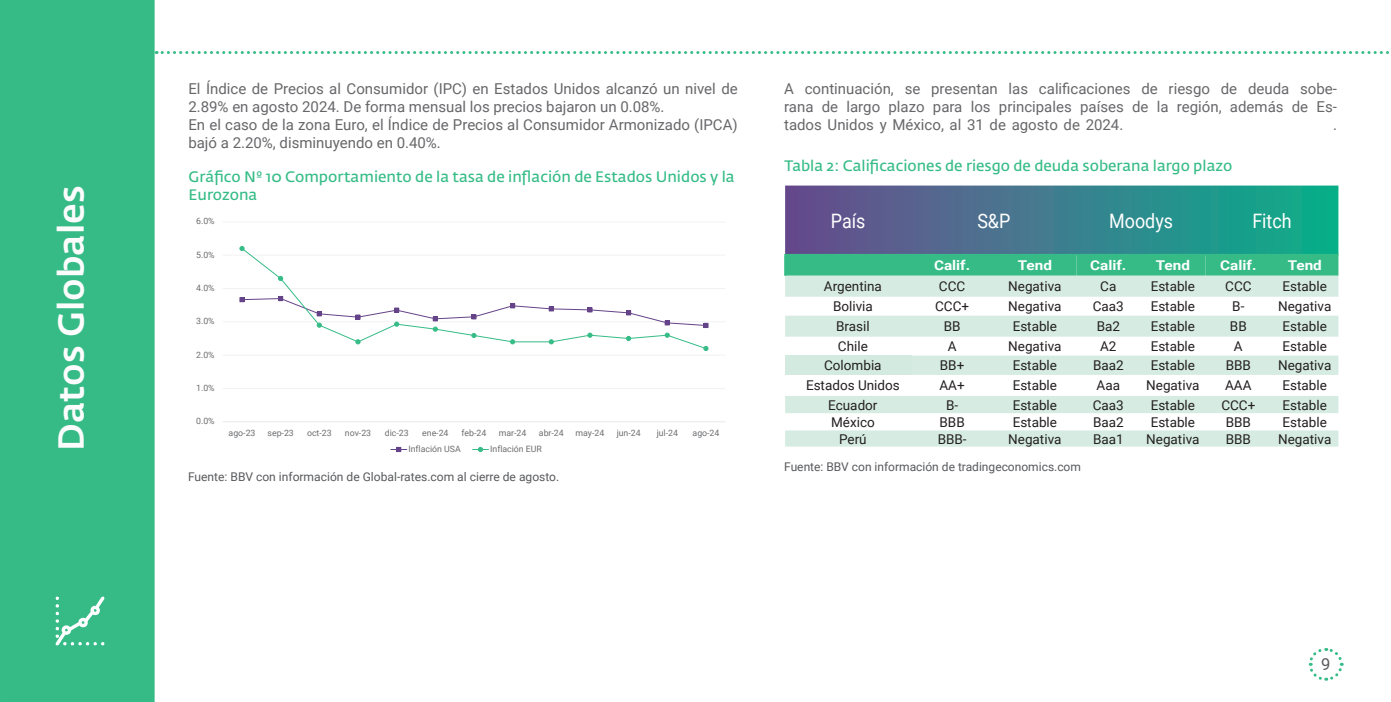
<style>
.page{position:relative;width:1391px;height:702px;background:#fff}
.page>*{position:absolute;margin:0;border:0;box-sizing:border-box;transform-origin:0 0}
.t1{font:500 35.85px "Fedra Sans Std";color:#fcfcfc}
.t2{font:19.95px "Roboto";color:#fff;scale:.9 1}
.t3{font:16.5px "Roboto";color:#58595c}
.t4{font:15px/18px "Roboto";color:#67676a}
.t5{font:15px/18px "Fedra Sans Std";color:#36bc87}
.t6{font:13.5px "Roboto";color:#231f20}
.t7{font:700 13.5px "Roboto";color:#fff;scale:1.13 1}
.t8{font:12px "Roboto";color:#58595c}
.t9{font:8.7px "Roboto";letter-spacing:-.005em;color:#6d6e71}
</style>
<div class="page">
<div style="left:1px;top:1px;width:153px;height:700px;background:#36bb87"></div>
<div style="left:0;top:0;width:155px;height:702px;border:2px solid #36bc87"></div>
<img style="left:55px;top:596px;width:50px;height:50px">
<svg style="left:785px;top:185px;width:553px;height:91px;background:#3b8c8c"></svg>
<svg style="left:785px;top:276px;width:553px;height:170px;fill:#d6ece3"></svg>
<div style="left:785px;top:336px;width:126px;height:19px;background:#fff"></div>
<div style="left:785px;top:355px;width:126px;height:20px;background:#d2eae0"></div>
<hr style="left:784px;top:254px;width:127px;height:1px;background:#36bc87">
<hr style="left:911px;top:254px;width:82px;height:1px;background:#36bc87">
<hr style="left:993px;top:254px;width:83px;height:1px;background:#36bc87">
<hr style="left:1076px;top:254px;width:64px;height:1px;background:#36bc87">
<hr style="left:1140px;top:254px;width:65px;height:1px;background:#36bc87">
<hr style="left:1205px;top:254px;width:66px;height:1px;background:#36bc87">
<hr style="left:1271px;top:254px;width:67px;height:1px;background:#36bc87">
<hr style="left:784px;top:255px;width:2px;height:21px;background:#36bc87">
<svg style="left:156px;top:51px;width:1233px;height:3px"></svg>
<svg style="left:1308px;top:648px;width:36px;height:33px"></svg>
<hr style="left:223px;top:388px;width:502px;height:1px;background:#f2f2f2">
<hr style="left:223px;top:355px;width:502px;height:1px;background:#f2f2f2">
<hr style="left:223px;top:321px;width:502px;height:1px;background:#f2f2f2">
<hr style="left:223px;top:288px;width:502px;height:1px;background:#f2f2f2">
<hr style="left:223px;top:255px;width:502px;height:1px;background:#f2f2f2">
<hr style="left:223px;top:221px;width:502px;height:1px;background:#f2f2f2">
<hr style="left:223px;top:421px;width:502px;height:1px;background:#e9e9ea">
<svg style="left:240px;top:246px;width:4px;height:5px"></svg>
<svg style="left:278px;top:276px;width:5px;height:5px"></svg>
<svg style="left:239px;top:296px;width:469px;height:55px"></svg>
<svg style="left:391px;top:447px;width:16px;height:5px"></svg>
<svg style="left:472px;top:447px;width:16px;height:5px"></svg>
<p class="t1" style="left:49px;top:451px;width:267px;rotate:-90deg">Datos Globales</p>
<p class="t4" style="left:188px;top:79px;width:551px">El Índice de Precios al Consumidor (IPC) en Estados Unidos alcanzó un nivel de<br>2.89% en agosto 2024. De forma mensual los precios bajaron un 0.08%.</p>
<p class="t4" style="left:188px;top:115px;width:551px">En el caso de la zona Euro, el Índice de Precios al Consumidor Armonizado (IPCA) bajó a 2.20%, disminuyendo en 0.40%.</p>
<p class="t5" style="left:189px;top:168px;width:547px">Gráfico Nº 10 Comportamiento de la tasa de inflación de Estados Unidos y la<br>Eurozona</p>
<p class="t9" style="left:196px;top:215px;width:20px">6.0%</p>
<p class="t9" style="left:196px;top:248px;width:20px">5.0%</p>
<p class="t9" style="left:196px;top:282px;width:20px">4.0%</p>
<p class="t9" style="left:196px;top:315px;width:20px">3.0%</p>
<p class="t9" style="left:196px;top:348px;width:20px">2.0%</p>
<p class="t9" style="left:196px;top:382px;width:20px">1.0%</p>
<p class="t9" style="left:196px;top:415px;width:20px">0.0%</p>
<p class="t9" style="left:229px;top:426px;width:28px">ago-23</p>
<p class="t9" style="left:267px;top:426px;width:28px">sep-23</p>
<p class="t9" style="left:307px;top:426px;width:26px">oct-23</p>
<p class="t9" style="left:345px;top:426px;width:28px">nov-23</p>
<p class="t9" style="left:385px;top:426px;width:25px">dic-23</p>
<p class="t9" style="left:422px;top:426px;width:28px">ene-24</p>
<p class="t9" style="left:461px;top:426px;width:26px">feb-24</p>
<p class="t9" style="left:499px;top:426px;width:29px">mar-24</p>
<p class="t9" style="left:539px;top:426px;width:26px">abr-24</p>
<p class="t9" style="left:575px;top:426px;width:30px">may-24</p>
<p class="t9" style="left:616px;top:426px;width:25px">jun-24</p>
<p class="t9" style="left:656px;top:426px;width:23px">jul-24</p>
<p class="t9" style="left:692px;top:426px;width:28px">ago-24</p>
<p class="t9" style="left:408px;top:443px;width:54px">Inflación USA</p>
<p class="t9" style="left:490px;top:443px;width:53px">Inflación EUR</p>
<p class="t8" style="left:188px;top:468px;width:373px">Fuente: BBV con información de Global-rates.com al cierre de agosto.</p>
<p class="t4" style="left:784px;top:79px;width:554px;text-align:justify">A continuación, se presentan las calificaciones de riesgo de deuda sobe&shy;rana de largo plazo para los principales países de la región, además de Es&shy;tados Unidos y México, al 31 de agosto de 2024.</p>
<p class="t4" style="left:1333px;top:115px;width:5px">.</p>
<p class="t5" style="left:784px;top:156px;width:449px">Tabla 2: Calificaciones de riesgo de deuda soberana largo plazo</p>
<p class="t2" style="left:830px;top:206px;width:40px">País</p>
<p class="t2" style="left:977px;top:206px;width:38px">S&amp;P</p>
<p class="t2" style="left:1109px;top:206px;width:72px">Moodys</p>
<p class="t2" style="left:1252px;top:206px;width:45px">Fitch</p>
<p class="t7" style="left:934px;top:256px;width:33px">Calif.</p>
<p class="t7" style="left:1017px;top:256px;width:32px">Tend</p>
<p class="t7" style="left:1090px;top:256px;width:33px">Calif.</p>
<p class="t7" style="left:1155px;top:256px;width:32px">Tend</p>
<p class="t7" style="left:1220px;top:256px;width:33px">Calif.</p>
<p class="t7" style="left:1287px;top:256px;width:32px">Tend</p>
<p class="t6" style="left:824px;top:277px;width:59px">Argentina</p>
<p class="t6" style="left:939px;top:277px;width:28px">CCC</p>
<p class="t6" style="left:1008px;top:277px;width:55px">Negativa</p>
<p class="t6" style="left:1100px;top:277px;width:18px">Ca</p>
<p class="t6" style="left:1150px;top:277px;width:46px">Estable</p>
<p class="t6" style="left:1225px;top:277px;width:28px">CCC</p>
<p class="t6" style="left:1282px;top:277px;width:46px">Estable</p>
<p class="t6" style="left:833px;top:297px;width:41px">Bolivia</p>
<p class="t6" style="left:935px;top:297px;width:36px">CCC+</p>
<p class="t6" style="left:1008px;top:297px;width:55px">Negativa</p>
<p class="t6" style="left:1092px;top:297px;width:33px">Caa3</p>
<p class="t6" style="left:1150px;top:297px;width:46px">Estable</p>
<p class="t6" style="left:1232px;top:297px;width:14px">B-</p>
<p class="t6" style="left:1278px;top:297px;width:55px">Negativa</p>
<p class="t6" style="left:836px;top:317px;width:35px">Brasil</p>
<p class="t6" style="left:943px;top:317px;width:18px">BB</p>
<p class="t6" style="left:1012px;top:317px;width:46px">Estable</p>
<p class="t6" style="left:1096px;top:317px;width:25px">Ba2</p>
<p class="t6" style="left:1150px;top:317px;width:46px">Estable</p>
<p class="t6" style="left:1229px;top:317px;width:18px">BB</p>
<p class="t6" style="left:1282px;top:317px;width:46px">Estable</p>
<p class="t6" style="left:838px;top:337px;width:31px">Chile</p>
<p class="t6" style="left:947px;top:337px;width:10px">A</p>
<p class="t6" style="left:1008px;top:337px;width:55px">Negativa</p>
<p class="t6" style="left:1100px;top:337px;width:18px">A2</p>
<p class="t6" style="left:1150px;top:337px;width:46px">Estable</p>
<p class="t6" style="left:1233px;top:337px;width:10px">A</p>
<p class="t6" style="left:1282px;top:337px;width:46px">Estable</p>
<p class="t6" style="left:824px;top:356px;width:59px">Colombia</p>
<p class="t6" style="left:940px;top:356px;width:26px">BB+</p>
<p class="t6" style="left:1012px;top:356px;width:46px">Estable</p>
<p class="t6" style="left:1093px;top:356px;width:32px">Baa2</p>
<p class="t6" style="left:1150px;top:356px;width:46px">Estable</p>
<p class="t6" style="left:1225px;top:356px;width:27px">BBB</p>
<p class="t6" style="left:1278px;top:356px;width:55px">Negativa</p>
<p class="t6" style="left:806px;top:376px;width:95px">Estados Unidos</p>
<p class="t6" style="left:939px;top:376px;width:27px">AA+</p>
<p class="t6" style="left:1012px;top:376px;width:46px">Estable</p>
<p class="t6" style="left:1096px;top:376px;width:25px">Aaa</p>
<p class="t6" style="left:1146px;top:376px;width:55px">Negativa</p>
<p class="t6" style="left:1225px;top:376px;width:28px">AAA</p>
<p class="t6" style="left:1282px;top:376px;width:46px">Estable</p>
<p class="t6" style="left:828px;top:395px;width:51px">Ecuador</p>
<p class="t6" style="left:946px;top:395px;width:14px">B-</p>
<p class="t6" style="left:1012px;top:395px;width:46px">Estable</p>
<p class="t6" style="left:1092px;top:395px;width:33px">Caa3</p>
<p class="t6" style="left:1150px;top:395px;width:46px">Estable</p>
<p class="t6" style="left:1221px;top:395px;width:36px">CCC+</p>
<p class="t6" style="left:1282px;top:395px;width:46px">Estable</p>
<p class="t6" style="left:831px;top:412px;width:45px">México</p>
<p class="t6" style="left:939px;top:412px;width:27px">BBB</p>
<p class="t6" style="left:1012px;top:412px;width:46px">Estable</p>
<p class="t6" style="left:1093px;top:412px;width:32px">Baa2</p>
<p class="t6" style="left:1150px;top:412px;width:46px">Estable</p>
<p class="t6" style="left:1225px;top:412px;width:27px">BBB</p>
<p class="t6" style="left:1282px;top:412px;width:46px">Estable</p>
<p class="t6" style="left:839px;top:429px;width:29px">Perú</p>
<p class="t6" style="left:937px;top:429px;width:30px">BBB-</p>
<p class="t6" style="left:1008px;top:429px;width:55px">Negativa</p>
<p class="t6" style="left:1093px;top:429px;width:32px">Baa1</p>
<p class="t6" style="left:1146px;top:429px;width:55px">Negativa</p>
<p class="t6" style="left:1225px;top:429px;width:27px">BBB</p>
<p class="t6" style="left:1278px;top:429px;width:55px">Negativa</p>
<p class="t8" style="left:784px;top:458px;width:298px">Fuente: BBV con información de tradingeconomics.com</p>
<p class="t3" style="left:1321px;top:653px;width:11px">9</p>
</div>
